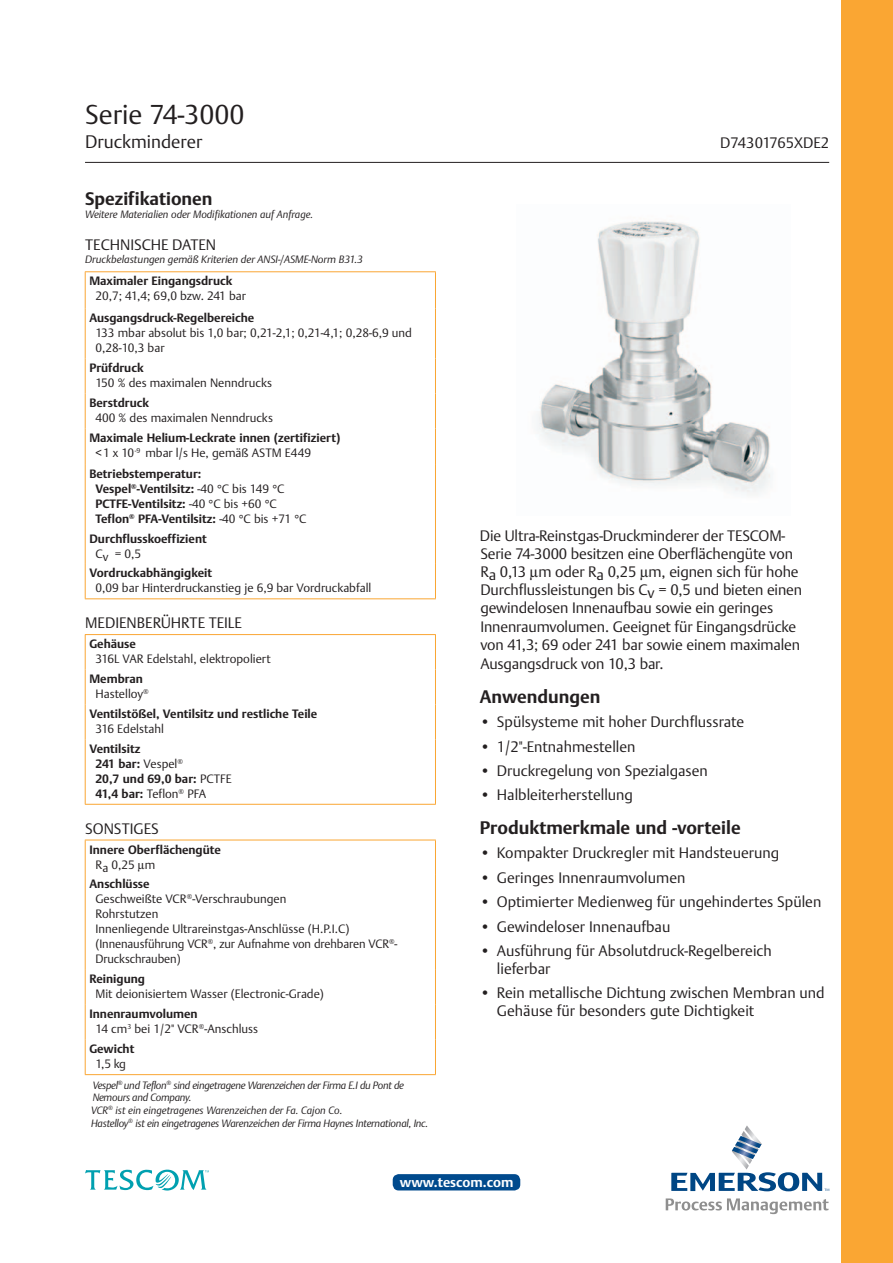
<style>
.page{position:relative;width:893px;height:1263px;background:#fff}
.page>*{position:absolute;margin:0;border:0;box-sizing:border-box;transform-origin:0 0}
.Quick_Find_List_Druc{font:300 27px "DTL Argo T";color:#231f20}
.t1{font:700 18px "DTL Argo T";color:#231f20}
.t2{font:300 18px "DTL Argo T";color:#231f20}
.t3{font:300 15px/18px "DTL Argo T";color:#231f20}
.t4{font:700 13.5px "DTL Argo T";color:#fff}
.t5{font:300 12px/15px "DTL Argo T";color:#231f20}
.t6{font:700 12px "DTL Argo T";color:#231f20}
.t7{font:italic 300 10.5px "DTL Argo T";letter-spacing:-.02em;color:#231f20}
.t8{font:italic 300 10.5px "DTL Argo T";color:#231f20}
.s1{font-weight:300}
.s2{font-weight:700}
</style>
<div class="page">
<div style="left:842px;top:0;width:51px;height:1263px;background:#faa633"></div>
<hr style="left:85px;top:162px;width:744px;height:1px;background:#231f20">
<hr style="left:85px;top:271px;width:351px;height:1px;background:#faa633">
<hr style="left:435px;top:309px;width:1px;height:50px;background:#faa633">
<hr style="left:85px;top:272px;width:1px;height:37px;background:#faa633">
<hr style="left:435px;top:272px;width:1px;height:37px;background:#faa633">
<hr style="left:85px;top:309px;width:1px;height:50px;background:#faa633">
<hr style="left:85px;top:359px;width:1px;height:34px;background:#faa633">
<hr style="left:435px;top:359px;width:1px;height:34px;background:#faa633">
<hr style="left:85px;top:393px;width:1px;height:35px;background:#faa633">
<hr style="left:435px;top:393px;width:1px;height:35px;background:#faa633">
<hr style="left:85px;top:428px;width:1px;height:36px;background:#faa633">
<hr style="left:435px;top:428px;width:1px;height:36px;background:#faa633">
<hr style="left:85px;top:464px;width:1px;height:65px;background:#faa633">
<hr style="left:435px;top:464px;width:1px;height:65px;background:#faa633">
<hr style="left:85px;top:529px;width:1px;height:35px;background:#faa633">
<hr style="left:435px;top:529px;width:1px;height:35px;background:#faa633">
<hr style="left:85px;top:564px;width:1px;height:34px;background:#faa633">
<hr style="left:435px;top:564px;width:1px;height:34px;background:#faa633">
<hr style="left:85px;top:634px;width:351px;height:1px;background:#faa633">
<hr style="left:85px;top:635px;width:1px;height:34px;background:#faa633">
<hr style="left:435px;top:635px;width:1px;height:34px;background:#faa633">
<hr style="left:85px;top:669px;width:1px;height:35px;background:#faa633">
<hr style="left:435px;top:669px;width:1px;height:35px;background:#faa633">
<hr style="left:85px;top:704px;width:1px;height:35px;background:#faa633">
<hr style="left:435px;top:704px;width:1px;height:35px;background:#faa633">
<hr style="left:85px;top:739px;width:1px;height:65px;background:#faa633">
<hr style="left:435px;top:739px;width:1px;height:65px;background:#faa633">
<hr style="left:85px;top:804px;width:351px;height:1px;background:#faa633">
<hr style="left:85px;top:598px;width:351px;height:1px;background:#faa633">
<hr style="left:85px;top:840px;width:351px;height:1px;background:#faa633">
<hr style="left:85px;top:840px;width:1px;height:35px;background:#faa633">
<hr style="left:435px;top:840px;width:1px;height:35px;background:#faa633">
<hr style="left:85px;top:875px;width:1px;height:95px;background:#faa633">
<hr style="left:435px;top:875px;width:1px;height:95px;background:#faa633">
<hr style="left:85px;top:970px;width:1px;height:35px;background:#faa633">
<hr style="left:435px;top:970px;width:1px;height:35px;background:#faa633">
<hr style="left:85px;top:1005px;width:1px;height:35px;background:#faa633">
<hr style="left:435px;top:1005px;width:1px;height:35px;background:#faa633">
<hr style="left:85px;top:1040px;width:1px;height:34px;background:#faa633">
<hr style="left:435px;top:1040px;width:1px;height:34px;background:#faa633">
<hr style="left:85px;top:1074px;width:351px;height:1px;background:#faa633">
<img style="left:537px;top:221px;width:234px;height:272px">
<svg style="left:671px;top:1125px;width:158px;height:66px"></svg>
<svg style="left:666px;top:1198px;width:162px;height:16px"></svg>
<svg style="left:85px;top:1170px;width:124px;height:20px"></svg>
<div style="left:393px;top:1174px;width:127px;height:16px;background:#004a8d;border-radius:6px"></div>
<p class="Quick_Find_List_Druc" style="left:85px;top:98px;width:161px">Serie 74-3000</p>
<p class="t2" style="left:85px;top:131px;width:119px">Druckminderer</p>
<p class="t3" style="left:720px;top:133px;width:110px">D74301765XDE2</p>
<p class="t1" style="left:85px;top:188px;width:129px">Spezifikationen</p>
<p class="t8" style="left:85px;top:208px;width:230px">Weitere Materialien oder Modifikationen auf Anfrage.</p>
<p class="t3" style="left:85px;top:235px;width:132px">TECHNISCHE DATEN</p>
<p class="t8" style="left:85px;top:253px;width:279px">Druckbelastungen gemäß Kriterien der ANSI-/ASME-Norm B31.3</p>
<p class="t6" style="left:89px;top:274px;width:145px">Maximaler Eingangsdruck</p>
<p class="t5" style="left:95px;top:288px;width:152px">20,7; 41,4; 69,0 bzw. 241 bar</p>
<p class="t6" style="left:89px;top:311px;width:166px">Ausgangsdruck-Regelbereiche</p>
<p class="t5" style="left:95px;top:325px;width:318px">133 mbar absolut bis 1,0 bar; 0,21-2,1; 0,21-4,1; 0,28-6,9 und<br>0,28-10,3 bar</p>
<p class="t6" style="left:89px;top:361px;width:56px">Prüfdruck</p>
<p class="t5" style="left:95px;top:375px;width:178px">150 % des maximalen Nenndrucks</p>
<p class="t6" style="left:89px;top:396px;width:61px">Berstdruck</p>
<p class="t5" style="left:95px;top:410px;width:179px">400 % des maximalen Nenndrucks</p>
<p class="t6" style="left:89px;top:431px;width:252px">Maximale Helium-Leckrate innen (zertifiziert)</p>
<p class="t5" style="left:95px;top:445px;width:217px">&lt;1 x 10<sup>-9</sup> mbar l/s He, gemäß ASTM E449</p>
<p class="t6" style="left:89px;top:466px;width:113px">Betriebstemperatur:</p>
<p class="t6" style="left:95px;top:481px;width:191px">Vespel<sup>®</sup>-Ventilsitz: <span class="s1">-40 °C bis 149 °C</span></p>
<p class="t6" style="left:95px;top:496px;width:183px">PCTFE-Ventilsitz: <span class="s1">-40 °C bis +60 °C</span></p>
<p class="t6" style="left:95px;top:511px;width:213px">Teflon<sup>®</sup> PFA-Ventilsitz: <span class="s1">-40 °C bis +71 °C</span></p>
<p class="t6" style="left:89px;top:531px;width:119px">Durchflusskoeffizient</p>
<p class="t5" style="left:95px;top:546px;width:47px">Cv = 0,5</p>
<p class="t6" style="left:89px;top:566px;width:124px">Vordruckabhängigkeit</p>
<p class="t5" style="left:95px;top:581px;width:277px">0,09 bar Hinterdruckanstieg je 6,9 bar Vordruckabfall</p>
<p class="t3" style="left:85px;top:614px;width:158px">MEDIENBERÜHRTE TEILE</p>
<p class="t6" style="left:89px;top:637px;width:48px">Gehäuse</p>
<p class="t5" style="left:95px;top:651px;width:177px">316L VAR Edelstahl, elektropoliert</p>
<p class="t6" style="left:89px;top:672px;width:55px">Membran</p>
<p class="t5" style="left:95px;top:686px;width:55px">Hastelloy<sup>®</sup></p>
<p class="t6" style="left:89px;top:707px;width:229px">Ventilstößel, Ventilsitz und restliche Teile</p>
<p class="t5" style="left:95px;top:721px;width:70px">316 Edelstahl</p>
<p class="t6" style="left:89px;top:741px;width:52px">Ventilsitz</p>
<p class="t6" style="left:95px;top:756px;width:89px">241 bar: <span class="s1">Vespel</span><sup>®</sup></p>
<p class="t6" style="left:95px;top:771px;width:138px">20,7 und 69,0 bar: <span class="s1">PCTFE</span></p>
<p class="t5" style="left:95px;top:786px;width:112px"><span class="s2">41,4 bar:</span> Teflon<sup>®</sup> PFA</p>
<p class="t3" style="left:85px;top:819px;width:75px">SONSTIGES</p>
<p class="t6" style="left:89px;top:842px;width:133px">Innere Oberflächengüte</p>
<p class="t5" style="left:95px;top:857px;width:61px">Ra 0,25 µm</p>
<p class="t6" style="left:89px;top:877px;width:62px">Anschlüsse</p>
<p class="t5" style="left:95px;top:892px;width:303px">Geschweißte VCR<sup>®</sup>-Verschraubungen<br>Rohrstutzen<br>Innenliegende Ultrareinstgas-Anschlüsse (H.P.I.C) (Innenausführung VCR<sup>®</sup>, zur Aufnahme von drehbaren VCR<sup>®</sup>- Druckschrauben)</p>
<p class="t6" style="left:89px;top:972px;width:57px">Reinigung</p>
<p class="t5" style="left:95px;top:986px;width:230px">Mit deionisiertem Wasser (Electronic-Grade)</p>
<p class="t6" style="left:89px;top:1007px;width:110px">Innenraumvolumen</p>
<p class="t5" style="left:95px;top:1021px;width:164px">14 cm<sup>3</sup> bei 1/2" VCR<sup>®</sup>-Anschluss</p>
<p class="t6" style="left:89px;top:1042px;width:46px">Gewicht</p>
<p class="t5" style="left:95px;top:1056px;width:32px">1,5 kg</p>
<p class="t7" style="left:93px;top:1079px;width:313px">Vespel<sup>®</sup> und Teflon<sup>®</sup> sind eingetragene Warenzeichen der Firma E.I du Pont de</p>
<p class="t7" style="left:93px;top:1091px;width:100px">Nemours and Company.</p>
<p class="t8" style="left:91px;top:1104px;width:253px">VCR<sup>®</sup> ist ein eingetragenes Warenzeichen der Fa. Cajon Co.</p>
<p class="t7" style="left:91px;top:1116px;width:339px">Hastelloy<sup>®</sup> ist ein eingetragenes Warenzeichen der Firma Haynes International, Inc.</p>
<p class="t3" style="left:480px;top:527px;width:324px">Die Ultra-Reinstgas-Druckminderer der TESCOM-Serie 74-3000 besitzen eine Oberflächengüte von Ra 0,13 µm oder Ra 0,25 µm, eignen sich für hohe Durchflussleistungen bis Cv = 0,5 und bieten einen gewindelosen Innenaufbau sowie ein geringes Innenraumvolumen. Geeignet für Eingangsdrücke von 41,3; 69 oder 241 bar sowie einem maximalen</p>
<p class="t3" style="left:480px;top:654px;width:185px">Ausgangsdruck von 10,3 bar.</p>
<p class="t1" style="left:480px;top:686px;width:122px">Anwendungen</p>
<p class="t3" style="left:480px;top:713px;width:266px">• Spülsysteme mit hoher Durchflussrate</p>
<p class="t3" style="left:480px;top:737px;width:157px">• 1/2"-Entnahmestellen</p>
<p class="t3" style="left:480px;top:761px;width:229px">• Druckregelung von Spezialgasen</p>
<p class="t3" style="left:480px;top:786px;width:155px">• Halbleiterherstellung</p>
<p class="t1" style="left:480px;top:817px;width:262px">Produktmerkmale und -vorteile</p>
<p class="t3" style="left:480px;top:844px;width:301px">• Kompakter Druckregler mit Handsteuerung</p>
<p class="t3" style="left:480px;top:868px;width:207px">• Geringes Innenraumvolumen</p>
<p class="t3" style="left:480px;top:893px;width:343px">• Optimierter Medienweg für ungehindertes Spülen</p>
<p class="t3" style="left:480px;top:917px;width:192px">• Gewindeloser Innenaufbau</p>
<p class="t3" style="left:497px;top:941px;width:276px;text-indent:-17px">• Ausführung für Absolutdruck-Regelbereich lieferbar</p>
<p class="t3" style="left:497px;top:984px;width:329px;text-indent:-17px">• Rein metallische Dichtung zwischen Membran und<br>Gehäuse für besonders gute Dichtigkeit</p>
<p class="t4" style="left:400px;top:1174px;width:115px">www.tescom.com</p>
</div>
